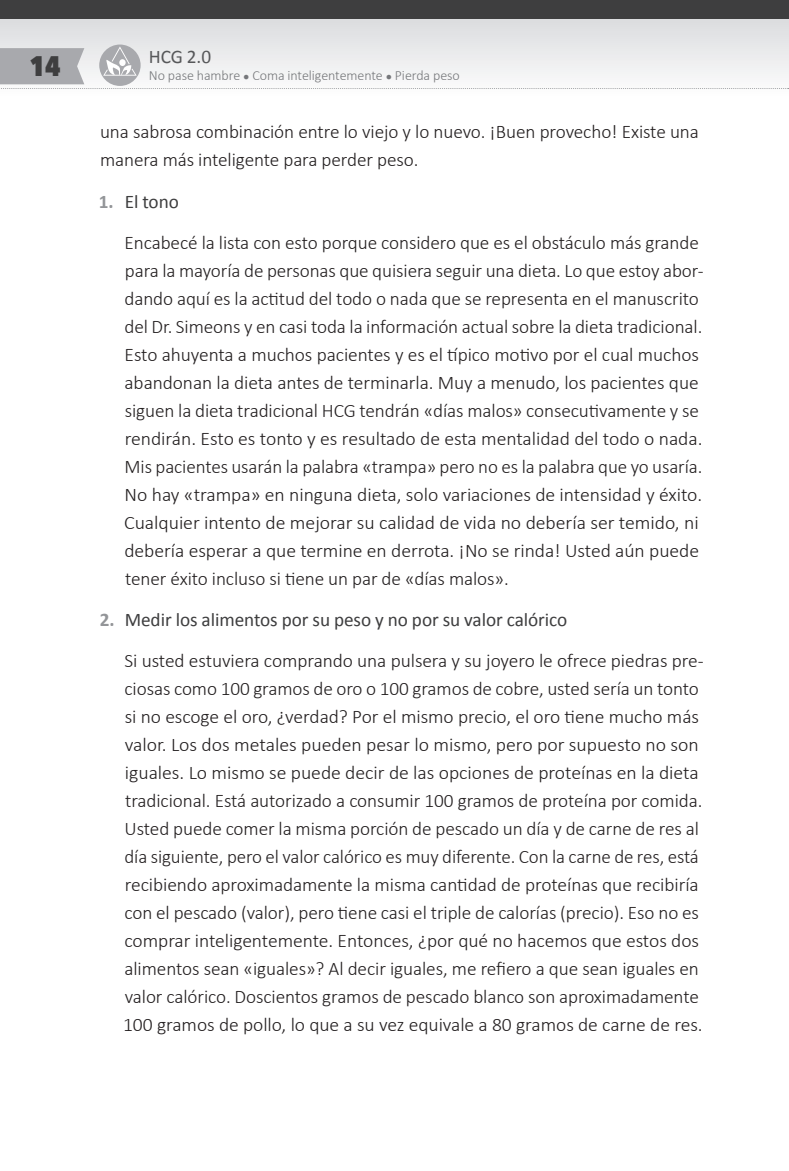
<style>
.page{position:relative;width:789px;height:1171px;background:#fff}
.page>*{position:absolute;margin:0;border:0;box-sizing:border-box;transform-origin:0 0}
.t1{font:800 condensed 28px "Avenir Next";color:#3e3e3f}
.Listas_-_sin_numero{font:300 19.25px/28px "Calibri";letter-spacing:-.005em;color:#231f20}
.Texto{font:300 19.25px/28px "Calibri";letter-spacing:-.005em;color:#231f20}
.t2{font:19.25px "Calibri";letter-spacing:-.005em;color:#3e3e3f}
.t3{font:19.25px "Calibri";color:#57585a}
.t4{font:300 14px "Calibri";letter-spacing:-.005em;color:#76787b}
.s1{font-size:10.5px}
.s2{font-weight:700;color:#939598}
</style>
<div class="page">
<div style="left:0;top:19px;width:788px;height:27px;background:#e1e2e4"></div>
<svg style="left:788px;top:19px;width:1px;height:27px"></svg>
<div style="left:0;top:0;width:789px;height:19px;background:#3e3e3f"></div>
<div style="left:99px;top:45px;width:42px;height:41px;background:#a8a9ad;border-radius:50%"></div>
<svg style="left:0;top:46px;width:789px;height:43px"></svg>
<h1 class="t1" style="left:30px;top:49px;width:33px">14</h1>
<p class="t3" style="left:149px;top:43px;width:64px">HCG 2.0</p>
<p class="t4" style="left:149px;top:67px;width:312px">No pase hambre <span class="s1">●</span> Coma inteligentemente <span class="s1">●</span> Pierda peso</p>
<p class="Texto" style="left:100px;top:118px;width:600px">una sabrosa combinación entre lo viejo y lo nuevo. ¡Buen provecho! Existe una manera más inteligente para perder peso.</p>
<p class="t2" style="left:99px;top:188px;width:81px"><span class="s2">1.</span> El tono</p>
<p class="Listas_-_sin_numero" style="left:124px;top:228px;width:581px">Encabecé la lista con esto porque considero que es el obstáculo más grande para la mayoría de personas que quisiera seguir una dieta. Lo que estoy abor&shy;dando aquí es la actitud del todo o nada que se representa en el manuscrito del Dr. Simeons y en casi toda la información actual sobre la dieta tradicional.<br>Esto ahuyenta a muchos pacientes y es el típico motivo por el cual muchos abandonan la dieta antes de terminarla. Muy a menudo, los pacientes que siguen la dieta tradicional HCG tendrán «días malos» consecutivamente y se rendirán. Esto es tonto y es resultado de esta mentalidad del todo o nada.<br>Mis pacientes usarán la palabra «trampa» pero no es la palabra que yo usaría.<br>No hay «trampa» en ninguna dieta, solo variaciones de intensidad y éxito.<br>Cualquier intento de mejorar su calidad de vida no debería ser temido, ni debería esperar a que termine en derrota. ¡No se rinda! Usted aún puede tener éxito incluso si tiene un par de «días malos».</p>
<p class="t2" style="left:100px;top:606px;width:469px"><span class="s2">2.</span> Medir los alimentos por su peso y no por su valor calórico</p>
<p class="Listas_-_sin_numero" style="left:123px;top:646px;width:582px">Si usted estuviera comprando una pulsera y su joyero le ofrece piedras pre&shy;ciosas como 100 gramos de oro o 100 gramos de cobre, usted sería un tonto si no escoge el oro, ¿verdad? Por el mismo precio, el oro tiene mucho más valor. Los dos metales pueden pesar lo mismo, pero por supuesto no son iguales. Lo mismo se puede decir de las opciones de proteínas en la dieta tradicional. Está autorizado a consumir 100 gramos de proteína por comida.<br>Usted puede comer la misma porción de pescado un día y de carne de res al día siguiente, pero el valor calórico es muy diferente. Con la carne de res, está recibiendo aproximadamente la misma cantidad de proteínas que recibiría con el pescado (valor), pero tiene casi el triple de calorías (precio). Eso no es comprar inteligentemente. Entonces, ¿por qué no hacemos que estos dos alimentos sean «iguales»? Al decir iguales, me refiero a que sean iguales en valor calórico. Doscientos gramos de pescado blanco son aproximadamente 100 gramos de pollo, lo que a su vez equivale a 80 gramos de carne de res.</p>
</div>
